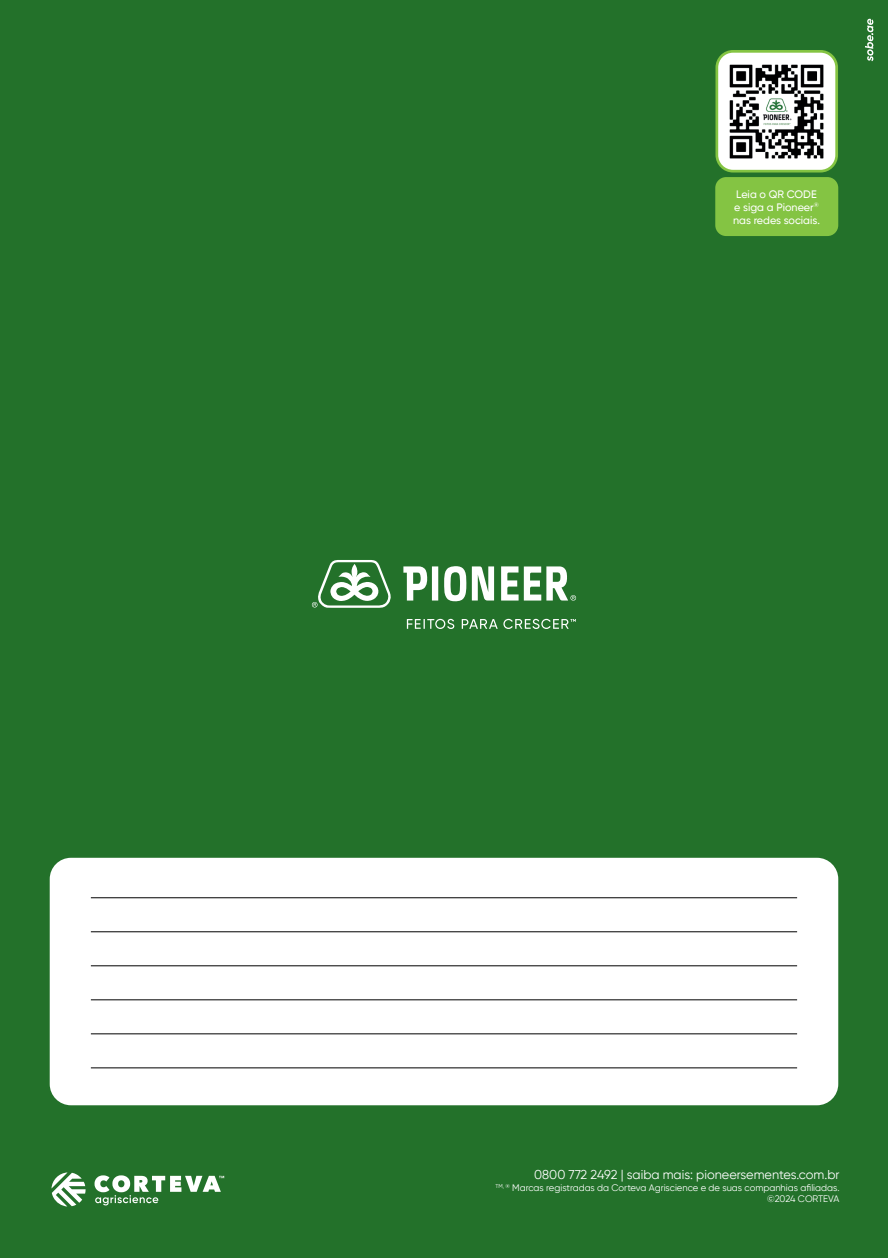
<style>
.page{position:relative;width:888px;height:1258px;background:#23712a}
.page>*{position:absolute;margin:0;border:0;box-sizing:border-box;transform-origin:0 0}
.t1{font:12.75px "Gilroy";color:#fff}
.t2{font:500 10.8px/12.9px "Gilroy";color:#fff}
.t3{font:9.45px/11.2px "Gilroy";color:#fff;text-align:right}
</style>
<div class="page">
<div style="left:50px;top:858px;width:788px;height:247px;background:#fff;border-radius:21px"></div>
<svg style="left:403px;top:566px;width:24px;height:34px"></svg>
<div style="left:432px;top:566px;width:6px;height:34px;background:#fff"></div>
<svg style="left:444px;top:566px;width:22px;height:35px"></svg>
<svg style="left:472px;top:566px;width:22px;height:34px"></svg>
<svg style="left:501px;top:566px;width:75px;height:35px"></svg>
<svg style="left:312px;top:560px;width:79px;height:48px"></svg>
<svg style="left:407px;top:619px;width:169px;height:10px"></svg>
<svg style="left:51px;top:1172px;width:35px;height:34px"></svg>
<svg style="left:95px;top:1175px;width:129px;height:30px"></svg>
<div style="left:715px;top:177px;width:123px;height:59px;background:#84c443;border-radius:11px"></div>
<img style="left:719px;top:54px;width:117px;height:116px">
<div style="left:715px;top:50px;width:123px;height:122px;border:3px solid #84c442;border-radius:16px"></div>
<hr style="left:91px;top:1067px;width:706px;height:1px;background:#000001">
<hr style="left:91px;top:1033px;width:706px;height:1px;background:#000001">
<hr style="left:91px;top:999px;width:706px;height:1px;background:#000001">
<hr style="left:91px;top:965px;width:706px;height:1px;background:#000001">
<hr style="left:91px;top:931px;width:706px;height:1px;background:#000001">
<hr style="left:91px;top:897px;width:706px;height:1px;background:#000001">
<svg style="left:865px;top:19px;width:8px;height:42px"></svg>
<p class="t2" style="left:733px;top:187px;width:88px">Leia o QR CODE e siga a Pioneer<sup>® </sup>nas redes sociais.</p>
<h1 class="t1" style="left:534px;top:1167px;width:307px">0800 772 2492 | saiba mais: pioneersementes.com.br</h1>
<p class="t3" style="left:495px;top:1182px;width:346px"><sup>TM,</sup> <sup>®</sup> Marcas registradas da Corteva Agriscience e de suas companhias afiliadas. ©2024 CORTEVA</p>
</div>
